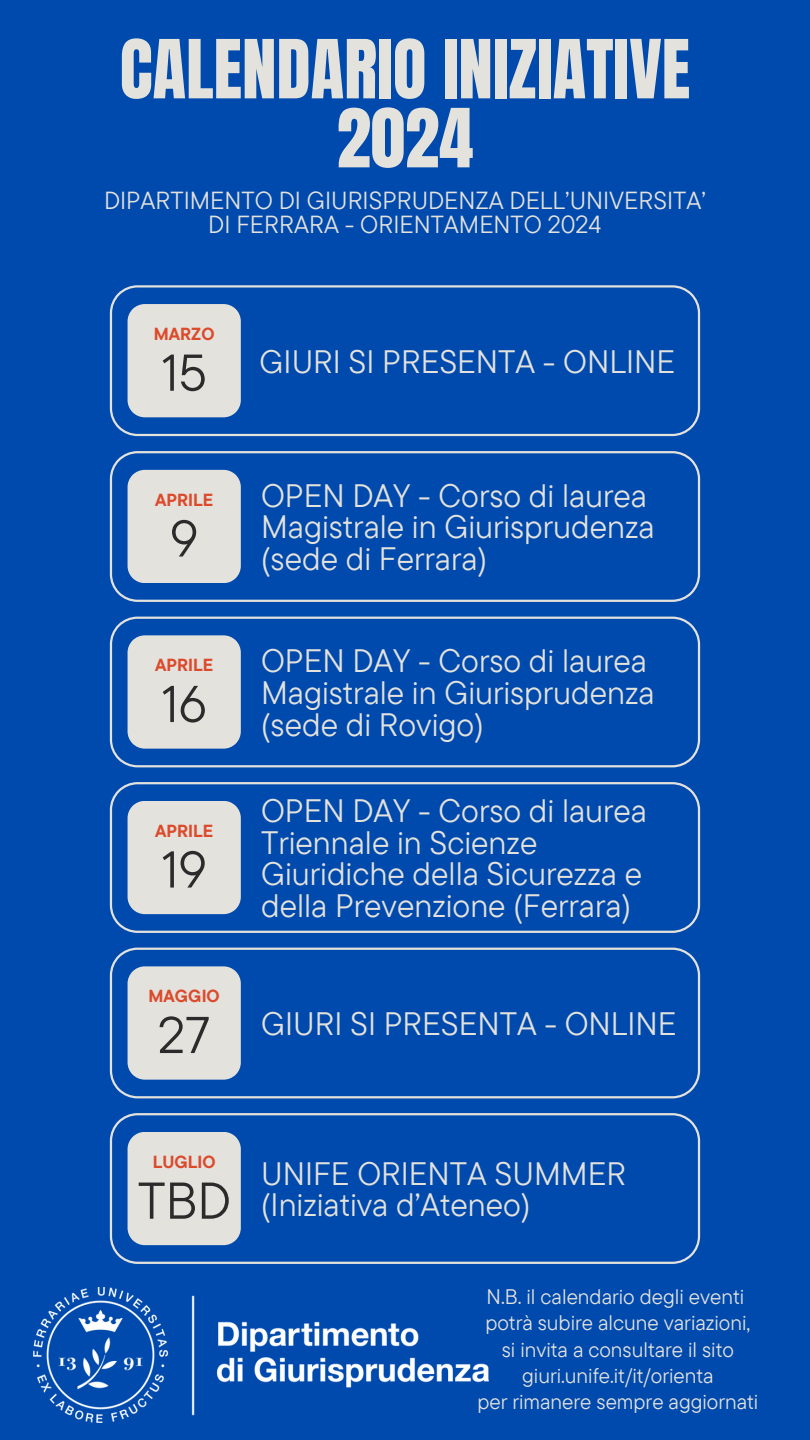
<style>
.page{position:relative;width:810px;height:1440px;background:#004aad}
.page>*{position:absolute;margin:0;border:0;box-sizing:border-box;transform-origin:0 0}
.t1{font:69.2px/69px "Anton";color:#e4e2dd;text-align:center}
.t2{font:51.7px "TT Commons Pro";color:#2b2b2b}
.t3{font:32.4px/31.9px "TT Commons Pro";color:#e4e2dd}
.t4{font:24.6px/24.3px "TT Commons Pro";color:#e4e2dd;text-align:center}
.t5{font:21px/26.2px "TT Commons Pro";color:#e4e2dd;text-align:center}
.t6{font:700 17.4px "TT Commons Pro";color:#db4a2b}
</style>
<div class="page">
<svg style="left:110px;top:285px;width:590px;height:151px"></svg>
<svg style="left:110px;top:451px;width:590px;height:151px"></svg>
<svg style="left:110px;top:617px;width:590px;height:150px"></svg>
<svg style="left:110px;top:782px;width:590px;height:151px"></svg>
<svg style="left:110px;top:948px;width:590px;height:150px"></svg>
<svg style="left:110px;top:1113px;width:590px;height:151px"></svg>
<div style="left:128px;top:304px;width:113px;height:113px;background:#e4e2dd"></div>
<div style="left:128px;top:470px;width:113px;height:113px;background:#e4e2dd"></div>
<div style="left:128px;top:635px;width:113px;height:114px;background:#e4e2dd"></div>
<div style="left:128px;top:801px;width:113px;height:113px;background:#e4e2dd"></div>
<div style="left:128px;top:966px;width:113px;height:114px;background:#e4e2dd"></div>
<div style="left:128px;top:1132px;width:113px;height:113px;background:#e4e2dd"></div>
<img style="left:33px;top:1287px;width:456px;height:135px">
<h1 class="t1" style="left:120px;top:40px;width:572px">CALENDARIO INIZIATIVE<br>2024</h1>
<p class="t4" style="left:104px;top:188px;width:603px">DIPARTIMENTO DI GIURISPRUDENZA DELL’UNIVERSITA’<br>DI FERRARA - ORIENTAMENTO 2024</p>
<p class="t6" style="left:154px;top:321px;width:62px">MARZO</p>
<h2 class="t2" style="left:161px;top:336px;width:47px">15</h2>
<p class="t6" style="left:155px;top:486px;width:60px">APRILE</p>
<h2 class="t2" style="left:170px;top:502px;width:30px">9</h2>
<p class="t6" style="left:155px;top:652px;width:60px">APRILE</p>
<h2 class="t2" style="left:161px;top:667px;width:47px">16</h2>
<p class="t6" style="left:155px;top:817px;width:60px">APRILE</p>
<h2 class="t2" style="left:161px;top:833px;width:47px">19</h2>
<p class="t6" style="left:149px;top:983px;width:73px">MAGGIO</p>
<h2 class="t2" style="left:158px;top:998px;width:54px">27</h2>
<p class="t3" style="left:260px;top:345px;width:417px">GIURI SI PRESENTA - ONLINE</p>
<p class="t3" style="left:261px;top:479px;width:395px">OPEN DAY - Corso di laurea<br>Magistrale in Giurisprudenza (sede di Ferrara)</p>
<p class="t3" style="left:261px;top:645px;width:395px">OPEN DAY - Corso di laurea<br>Magistrale in Giurisprudenza (sede di Rovigo)</p>
<p class="t3" style="left:261px;top:794px;width:387px">OPEN DAY - Corso di laurea<br>Triennale in Scienze<br>Giuridiche della Sicurezza e della Prevenzione (Ferrara)</p>
<p class="t3" style="left:261px;top:1007px;width:417px">GIURI SI PRESENTA - ONLINE</p>
<p class="t6" style="left:153px;top:1148px;width:64px">LUGLIO</p>
<h2 class="t2" style="left:138px;top:1164px;width:95px">TBD</h2>
<p class="t3" style="left:261px;top:1157px;width:366px">UNIFE ORIENTA SUMMER (Iniziativa d’Ateneo)</p>
<p class="t5" style="left:477px;top:1284px;width:282px">N.B. il calendario degli eventi potrà subire alcune variazioni, si invita a consultare il sito giuri.unife.it/it/orienta<br>per rimanere sempre aggiornati</p>
</div>
